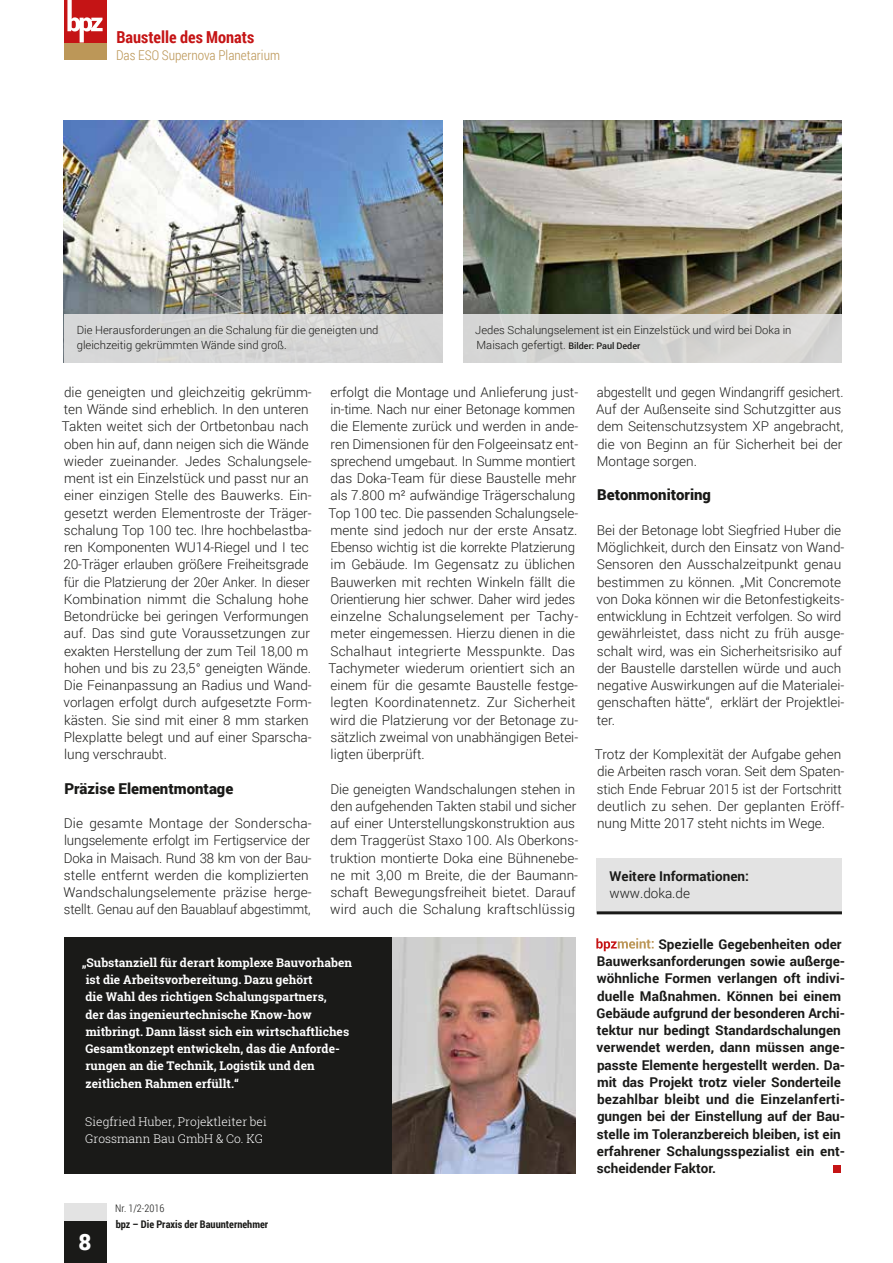
<style>
.page{position:relative;width:893px;height:1263px;background:#fff}
.page>*{position:absolute;margin:0;border:0;box-sizing:border-box;transform-origin:0 0}
.t1{font:900 22.5px "Roboto";color:#fff}
.t2{font:700 16.5px "Roboto Condensed";color:#c51415}
.t3{font:900 15px "Roboto";color:#1a1a18}
.t4{font:300 13.5px/17.2px "Roboto";color:#1a1a18}
.t5{font:700 13.5px/17.2px "Roboto";color:#1a1a18}
.t6{font:300 13.5px/17.2px "Roboto";color:#1a1a18;scale:.96 1}
.t7{font:300 13.5px "Roboto Condensed";color:#bc9758}
.t8{font:700 12px/17.2px "Roboto Slab";color:#fff}
.t9{font:300 12px/17.2px "Roboto Slab";color:#fff}
.t10{font:300 11.25px/15px "Roboto";color:#1a1a18}
.t11{font:700 10.5px "Roboto Condensed";color:#1a1a18}
.t12{font:300 10.5px "Roboto Condensed";color:#1a1a18}
.s1{font-weight:500;font-size:9px}
</style>
<div class="page">
<svg style="left:596px;top:938px;width:58px;height:13px"></svg>
<div style="left:833px;top:1165px;width:8px;height:8px;background:#c51415"></div>
<div style="left:64px;top:937px;width:511px;height:237px;background:#1a1a18"></div>
<img style="left:392px;top:937px;width:183px;height:237px">
<img style="left:463px;top:121px;width:379px;height:193px">
<img style="left:64px;top:121px;width:378px;height:193px">
<div style="left:64px;top:314px;width:378px;height:48px;background:#d7d7d7"></div>
<div style="left:463px;top:314px;width:379px;height:48px;background:#d6d6d5"></div>
<div style="left:597px;top:858px;width:245px;height:55px;background:#e3e3e3"></div>
<hr style="left:597px;top:911px;width:245px;height:3px;background:#1a1a18">
<div style="left:64px;top:1220px;width:42px;height:43px;background:#1a1a18"></div>
<div style="left:64px;top:43px;width:42px;height:17px;background:#bc9758"></div>
<div style="left:64px;top:0;width:42px;height:43px;background:#c51415"></div>
<svg style="left:67px;top:0;width:36px;height:43px"></svg>
<div style="left:64px;top:1203px;width:42px;height:17px;background:#e3e3e3"></div>
<p class="t2" style="left:116px;top:25px;width:139px">Baustelle des Monats</p>
<p class="t7" style="left:116px;top:45px;width:165px">Das ESO Supernova Planetarium</p>
<p class="t10" style="left:77px;top:322px;width:303px">Die Herausforderungen an die Schalung für die geneigten und gleichzeitig gekrümmten Wände sind groß.</p>
<p class="t10" style="left:475px;top:322px;width:318px">Jedes Schalungselement ist ein Einzelstück und wird bei Doka in<br>Maisach gefertigt. <span class="s1">Bilder: Paul Deder</span></p>
<p class="t4" style="left:62px;top:383px;width:251px">die geneigten und gleichzeitig gekrümm&shy;ten Wände sind erheblich. In den unteren Takten weitet sich der Ortbetonbau nach oben hin auf, dann neigen sich die Wände wieder zueinander. Jedes Schalungsele&shy;ment ist ein Einzelstück und passt nur an einer einzigen Stelle des Bauwerks. Ein&shy;gesetzt werden Elementroste der Träger&shy;schalung Top 100 tec. Ihre hochbelastba&shy;ren Komponenten WU14-Riegel und I tec 20-Träger erlauben größere Freiheitsgrade für die Platzierung der 20er Anker. In dieser Kombination nimmt die Schalung hohe Betondrücke bei geringen Verformungen auf. Das sind gute Voraussetzungen zur exakten Herstellung der zum Teil 18,00 m hohen und bis zu 23,5° geneigten Wände.<br>Die Feinanpassung an Radius und Wand&shy;vorlagen erfolgt durch aufgesetzte Form&shy;kästen. Sie sind mit einer 8 mm starken Plexplatte belegt und auf einer Sparscha&shy;lung verschraubt.</p>
<p class="t3" style="left:64px;top:778px;width:170px">Präzise Elementmontage</p>
<p class="t4" style="left:64px;top:814px;width:250px">Die gesamte Montage der Sonderscha&shy;lungselemente erfolgt im Fertigservice der Doka in Maisach. Rund 38 km von der Bau&shy;stelle entfernt werden die komplizierten Wandschalungselemente präzise herge&shy;stellt. Genau auf den Bauablauf abgestimmt,</p>
<p class="t4" style="left:328px;top:383px;width:251px">erfolgt die Montage und Anlieferung just&shy;in-time. Nach nur einer Betonage kommen die Elemente zurück und werden in ande&shy;ren Dimensionen für den Folgeeinsatz ent&shy;sprechend umgebaut. In Summe montiert das Doka-Team für diese Baustelle mehr als 7.800 m² aufwändige Trägerschalung Top 100 tec. Die passenden Schalungsele&shy;mente sind jedoch nur der erste Ansatz.<br>Ebenso wichtig ist die korrekte Platzierung im Gebäude. Im Gegensatz zu üblichen Bauwerken mit rechten Winkeln fällt die Orientierung hier schwer. Daher wird jedes einzelne Schalungselement per Tachy&shy;meter eingemessen. Hierzu dienen in die Schalhaut integrierte Messpunkte. Das Tachymeter wiederum orientiert sich an einem für die gesamte Baustelle festge&shy;legten Koordinatennetz. Zur Sicherheit wird die Platzierung vor der Betonage zu&shy;sätzlich zweimal von unabhängigen Betei&shy;ligten überprüft.</p>
<p class="t4" style="left:330px;top:780px;width:249px">Die geneigten Wandschalungen stehen in den aufgehenden Takten stabil und sicher auf einer Unterstellungskonstruktion aus dem Traggerüst Staxo 100. Als Oberkons&shy;truktion montierte Doka eine Bühnenebe&shy;ne mit 3,00 m Breite, die der Baumann&shy;schaft Bewegungsfreiheit bietet. Darauf wird auch die Schalung kraftschlüssig</p>
<p class="t8" style="left:86px;top:954px;width:268px;text-indent:-4px">„Substanziell für derart komplexe Bauvorhaben ist die Arbeitsvorbereitung. Dazu gehört<br>die Wahl des richtigen Schalungspartners,<br>der das ingenieurtechnische Know-how mitbringt. Dann lässt sich ein wirtschaftliches Gesamtkonzept entwickeln, das die Anforde&shy;rungen an die Technik, Logistik und den zeitlichen Rahmen erfüllt.“</p>
<p class="t9" style="left:85px;top:1113px;width:183px">Siegfried Huber, Projektleiter bei<br>Grossmann Bau GmbH &amp; Co. KG</p>
<h1 class="t1" style="left:78px;top:1226px;width:15px">8</h1>
<p class="t12" style="left:115px;top:1201px;width:50px">Nr. 1/2-2016</p>
<p class="t11" style="left:116px;top:1217px;width:154px">bpz – Die Praxis der Bauunternehmer</p>
<p class="t6" style="left:596px;top:383px;width:259px">abgestellt und gegen Windangriff gesichert.<br>Auf der Außenseite sind Schutzgitter aus dem Seitenschutzsystem XP angebracht, die von Beginn an für Sicherheit bei der Montage sorgen.</p>
<p class="t3" style="left:597px;top:484px;width:115px">Betonmonitoring</p>
<p class="t4" style="left:596px;top:521px;width:249px">Bei der Betonage lobt Siegfried Huber die Möglichkeit, durch den Einsatz von Wand-Sensoren den Ausschalzeitpunkt genau bestimmen zu können. „Mit Concremote von Doka können wir die Betonfestigkeits&shy;entwicklung in Echtzeit verfolgen. So wird gewährleistet, dass nicht zu früh ausge&shy;schalt wird, was ein Sicherheitsrisiko auf der Baustelle darstellen würde und auch negative Auswirkungen auf die Materialei&shy;genschaften hätte“, erklärt der Projektlei&shy;ter.</p>
<p class="t4" style="left:595px;top:745px;width:251px">Trotz der Komplexität der Aufgabe gehen die Arbeiten rasch voran. Seit dem Spaten&shy;stich Ende Februar 2015 ist der Fortschritt deutlich zu sehen. Der geplanten Eröff&shy;nung Mitte 2017 steht nichts im Wege.</p>
<p class="t5" style="left:610px;top:867px;width:141px">Weitere Informationen:</p>
<p class="t4" style="left:609px;top:884px;width:82px">www.doka.de</p>
<p class="t5" style="left:596px;top:935px;width:250px;text-indent:62px">Spezielle Gegebenheiten oder Bauwerksanforderungen sowie außerge&shy;wöhnliche Formen verlangen oft indivi&shy;duelle Maßnahmen. Können bei einem Gebäude aufgrund der besonderen Archi&shy;tektur nur bedingt Standardschalungen verwendet werden, dann müssen ange&shy;passte Elemente hergestellt werden. Da&shy;mit das Projekt trotz vieler Sonderteile bezahlbar bleibt und die Einzelanferti&shy;gungen bei der Einstellung auf der Bau&shy;stelle im Toleranzbereich bleiben, ist ein erfahrener Schalungsspezialist ein ent&shy;scheidender Faktor.</p>
</div>
